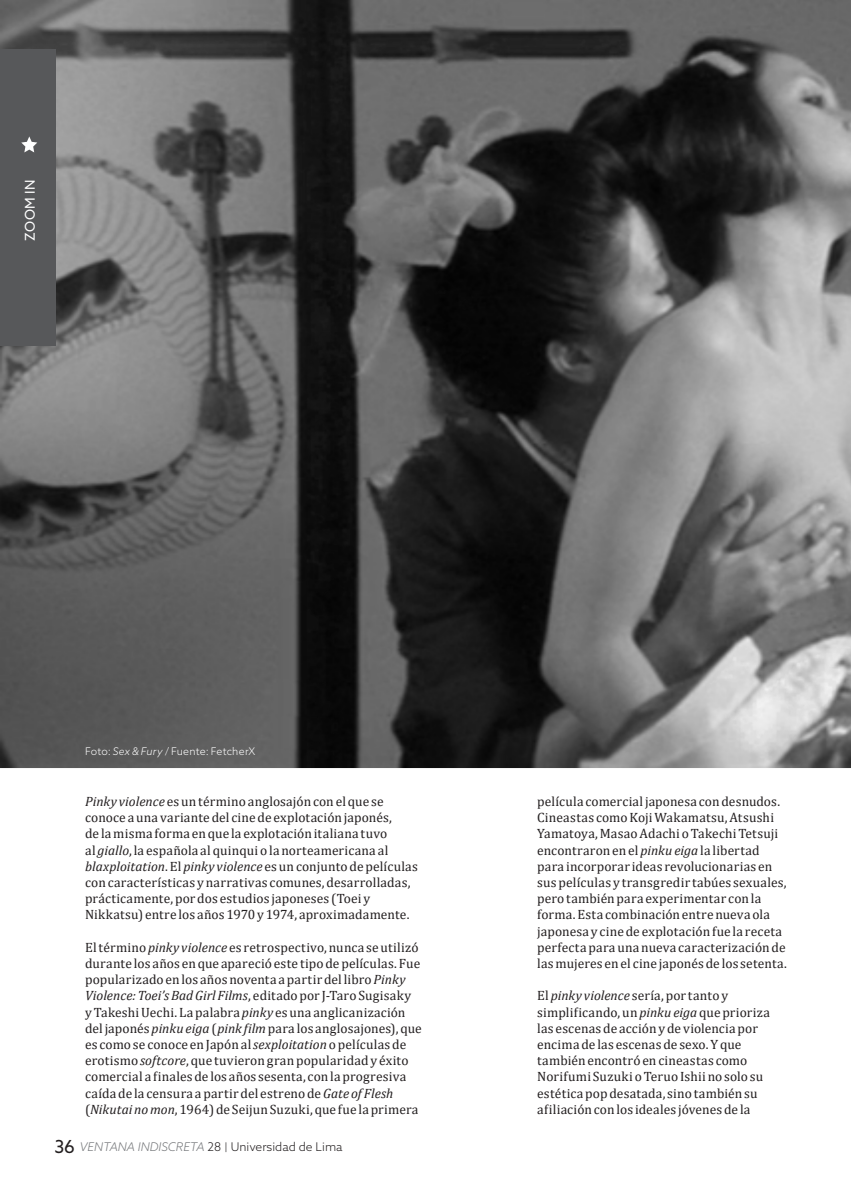
<style>
.page{position:relative;width:851px;height:1191px;background:#fff}
.page>*{position:absolute;margin:0;border:0;box-sizing:border-box;transform-origin:0 0}
.cuerpo_de_texto_nuev{font:13.5px/16.2px "Cambria";letter-spacing:.01em;color:#231f20}
.cuerpo_de_texto_nuev-2{font:13.5px "Azo Sans";letter-spacing:.045em;color:#fff}
.t1{font:300 12px "Azo Sans";color:#231f20}
.fuente_foto{font:300 10.5px "Azo Sans";letter-spacing:.01em;color:#fff}
.s1{font-style:italic}
.s2{font-weight:400;font-size:18px}
.s3{font-style:italic;color:#76787b}
.s4{font-size:9.6px}
</style>
<div class="page">
<img style="left:0;top:0;width:850px;height:769px">
<div style="left:0;top:49px;width:55px;height:296px;background:#57585a"></div>
<svg style="left:21px;top:136px;width:16px;height:16px"></svg>
<p class="cuerpo_de_texto_nuev-2" style="left:21px;top:240px;width:62px;rotate:-90deg">ZOOM IN</p>
<p class="fuente_foto" style="left:85px;top:744px;width:172px">Foto: <span class="s1">Sex &amp; Fury</span> / Fuente: FetcherX</p>
<p class="cuerpo_de_texto_nuev" style="left:85px;top:793px;width:334px"><span class="s1">Pinky violence</span> es un término anglosajón con el que se conoce a una variante del cine de explotación japonés,<br>de la misma forma en que la explotación italiana tuvo<br>al <span class="s1">giallo</span>, la española al quinqui o la norteamericana al <span class="s1">blaxploitation</span>. El <span class="s1">pinky violence</span> es un conjunto de películas con características y narrativas comunes, desarrolladas, prácticamente, por dos estudios japoneses (Toei y Nikkatsu) entre los años 1970 y 1974, aproximadamente.</p>
<p class="cuerpo_de_texto_nuev" style="left:85px;top:939px;width:338px">El término <span class="s1">pinky violence</span> es retrospectivo, nunca se utilizó durante los años en que apareció este tipo de películas. Fue popularizado en los años noventa a partir del libro <span class="s1">Pinky Violence: Toei’s Bad Girl Films</span>, editado por J-Taro Sugisaky<br>y Takeshi Uechi. La palabra <span class="s1">pinky</span> es una anglicanización del japonés <span class="s1">pinku eiga</span> (<span class="s1">pink film</span> para los anglosajones), que es como se conoce en Japón al <span class="s1">sexploitation</span> o películas de erotismo <span class="s1">softcore</span>, que tuvieron gran popularidad y éxito comercial a finales de los años sesenta, con la progresiva caída de la censura a partir del estreno de <span class="s1">Gate of Flesh </span>(<span class="s1">Nikutai no mon</span>, 1964) de Seijun Suzuki, que fue la primera</p>
<p class="t1" style="left:54px;top:1139px;width:290px"><span class="s2">36</span> <span class="s3">VENTANA INDISCRETA</span> 28 <span class="s4">|</span> Universidad de Lima</p>
<p class="cuerpo_de_texto_nuev" style="left:537px;top:793px;width:251px">película comercial japonesa con desnudos.<br>Cineastas como Koji Wakamatsu, Atsushi Yamatoya, Masao Adachi o Takechi Tetsuji encontraron en el <span class="s1">pinku eiga</span> la libertad para incorporar ideas revolucionarias en sus películas y transgredir tabúes sexuales, pero también para experimentar con la forma. Esta combinación entre nueva ola japonesa y cine de explotación fue la receta perfecta para una nueva caracterización de las mujeres en el cine japonés de los setenta.</p>
<p class="cuerpo_de_texto_nuev" style="left:537px;top:987px;width:234px">El <span class="s1">pinky violence</span> sería, por tanto y simplificando, un <span class="s1">pinku eiga</span> que prioriza las escenas de acción y de violencia por encima de las escenas de sexo. Y que también encontró en cineastas como Norifumi Suzuki o Teruo Ishii no solo su estética pop desatada, sino también su afiliación con los ideales jóvenes de la</p>
</div>
